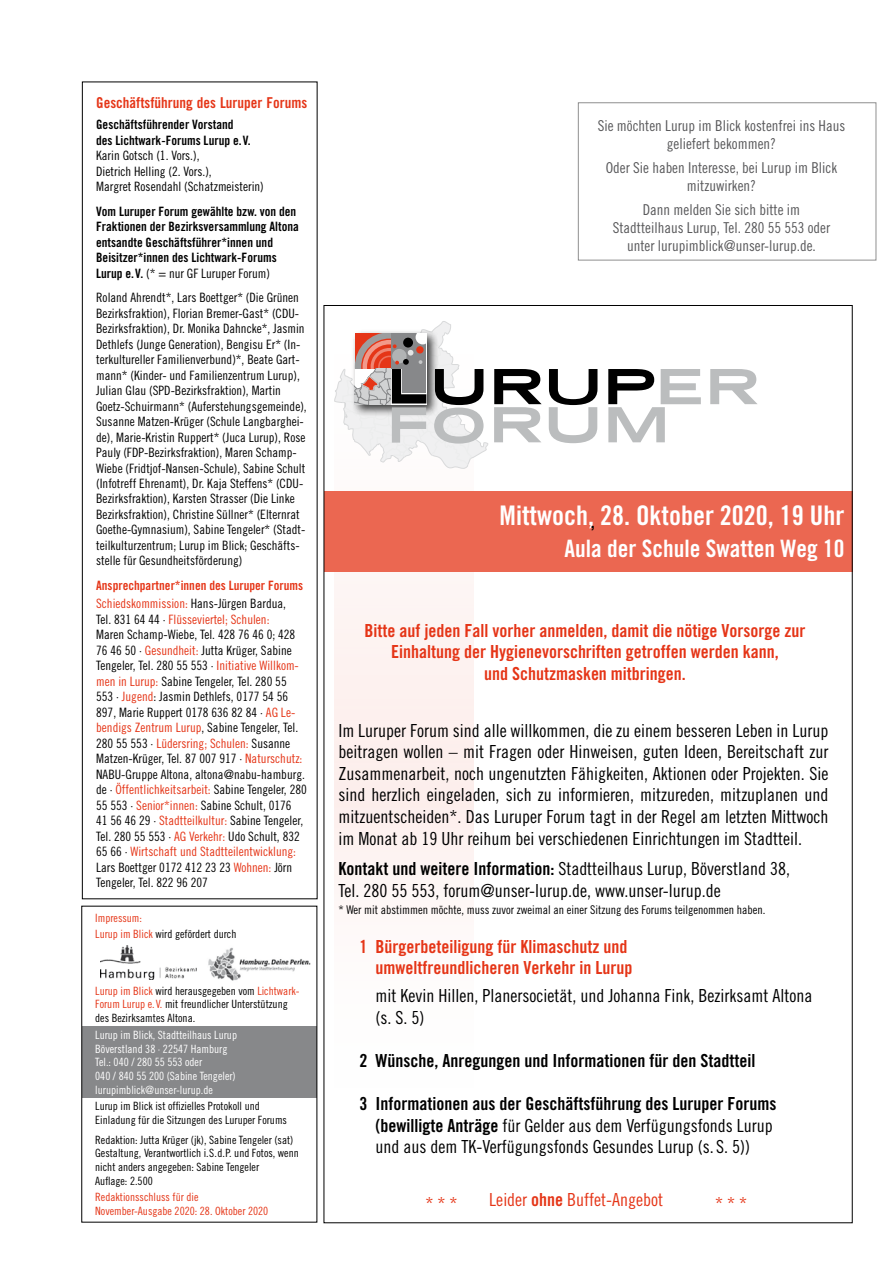
<style>
.page{position:relative;width:893px;height:1263px;background:#fff}
.page>*{position:absolute;margin:0;border:0;box-sizing:border-box;transform-origin:0 0}
.t1{font:27px "Trade Gothic Bold Cond Twenty";color:#fff}
.t2{font:24px "Trade Gothic Bold Cond Twenty";color:#fff}
.t3{font:18px/21.6px "Trade Gothic Cond Eighteen";color:#000}
.t4{font:18px/21.6px "Trade Gothic Bold Cond Twenty";color:#e53517;text-align:right}
.t5{font:18px "Trade Gothic Bold Cond Twenty";color:#000}
.t6{font:18px "Trade Gothic Cond Eighteen";color:#e53517}
.t7{font:15px/18px "Trade Gothic Cond Eighteen";color:#58585a;text-align:center}
.t8{font:15px "Trade Gothic Bold Cond Twenty";color:#e53517}
.t9{font:700 15px "Arial";color:#000}
.t10{font:12.9px/15.5px "Trade Gothic Cond Eighteen";color:#000}
.t11{font:12.9px/15.5px "Trade Gothic Bold Cond Twenty";color:#000}
.t12{font:12.9px "Trade Gothic Bold Cond Twenty";color:#e53517}
.t13{font:12px "Trade Gothic Cond Eighteen";color:#000}
.t14{font:11.4px/13.6px "Trade Gothic Cond Eighteen";color:#000}
.t15{font:11.4px/13.6px "Trade Gothic Cond Eighteen";color:#fff}
.t16{font:11.4px/16.6px "Trade Gothic Cond Eighteen";color:#e53517}
.s1{font-family:"Trade Gothic Bold Cond Twenty"}
.s2{color:#e53517}
.s3{color:#000}
</style>
<div class="page">
<div style="left:335px;top:338px;width:139px;height:884px;background:#fef7f6"></div>
<div style="left:324px;top:491px;width:528px;height:81px;background:#eb6751"></div>
<div style="left:82px;top:82px;width:235px;height:817px;border:1px solid #000"></div>
<div style="left:82px;top:1026px;width:235px;height:72px;background:#87888a"></div>
<img style="left:101px;top:946px;width:95px;height:34px">
<svg style="left:494px;top:369px;width:48px;height:73px"></svg>
<svg style="left:710px;top:369px;width:47px;height:35px"></svg>
<svg style="left:549px;top:369px;width:48px;height:74px"></svg>
<svg style="left:608px;top:369px;width:93px;height:73px"></svg>
<svg style="left:334px;top:321px;width:154px;height:148px"></svg>
<img style="left:208px;top:947px;width:103px;height:34px">
<p class="t8" style="left:96px;top:93px;width:213px">Geschäftsführung des Luruper Forums</p>
<p class="t11" style="left:96px;top:117px;width:156px">Geschäftsführender Vorstand des Lichtwark-Forums Lurup e. V.</p>
<p class="t10" style="left:96px;top:148px;width:169px">Karin Gotsch (1. Vors.),<br>Dietrich Helling (2. Vors.),<br>Margret Rosendahl (Schatzmeisterin)</p>
<p class="t11" style="left:96px;top:203px;width:204px">Vom Luruper Forum gewählte bzw. von den Fraktionen der Bezirksversammlung Altona entsandte Geschäftsführer*innen und Beisitzer*innen des Lichtwark-Forums</p>
<p class="t10" style="left:96px;top:261px;width:204px;line-height:24.5px"><span class="s1">Lurup e. V.</span> (* = nur GF Luruper Forum)<br>Roland Ahrendt*, Lars Boettger* (Die Grünen</p>
<p class="t10" style="left:96px;top:305px;width:212px">Bezirksfraktion), Florian Bremer-Gast* (CDU-Bezirksfraktion), Dr. Monika Dahncke*, Jasmin Dethlefs (Junge Generation), Bengisu Er* (In&shy;terkultureller Familienverbund)*, Beate Gart&shy;mann* (Kinder- und Familienzentrum Lurup), Julian Glau (SPD-Bezirksfraktion), Martin Goetz-Schuirmann* (Auferstehungsgemeinde), Susanne Matzen-Krüger (Schule Langbarghei&shy;de), Marie-Kristin Ruppert* (Juca Lurup), Rose Pauly (FDP-Bezirksfraktion), Maren Schamp-Wiebe (Fridtjof-Nansen-Schule), Sabine Schult (Infotreff Ehrenamt), Dr. Kaja Steffens* (CDU-Bezirksfraktion), Karsten Strasser (Die Linke Bezirksfraktion), Christine Süllner* (Elternrat Goethe-Gymnasium), Sabine Tengeler* (Stadt&shy;teilkulturzentrum; Lurup im Blick; Geschäfts&shy;stelle für Gesundheitsförderung)</p>
<p class="t12" style="left:96px;top:577px;width:208px">Ansprechpartner*innen des Luruper Forums</p>
<p class="t10" style="left:96px;top:596px;width:212px"><span class="s2">Schiedskommission:</span> Hans-Jürgen Bardua,<br>Tel. 831 64 44 · <span class="s2">Flüsseviertel; Schulen:<br></span>Maren Schamp-Wiebe, Tel. 428 76 46 0; 428<br>76 46 50 · <span class="s2">Gesundheit:</span> Jutta Krüger, Sabine Tengeler, Tel. 280 55 553 · <span class="s2">Initiative Willkom&shy;men in Lurup:</span> Sabine Tengeler, Tel. 280 55<br>553 · <span class="s2">Jugend</span>: Jasmin Dethlefs, 0177 54 56<br>897, Marie Ruppert 0178 636 82 84 · <span class="s2">AG Le&shy;bendigs Zentrum Lurup</span>, Sabine Tengeler, Tel.<br>280 55 553 · <span class="s2">Lüdersring; Schulen:</span> Susanne Matzen-Krüger, Tel. 87 007 917 · <span class="s2">Naturschutz:<br></span>NABU-Gruppe Altona, altona@nabu-hamburg. de · <span class="s2">Öffentlichkeitsarbeit:</span> Sabine Tengeler, 280<br>55 553 · <span class="s2">Senior*innen:</span> Sabine Schult, 0176<br>41 56 46 29 · <span class="s2">Stadtteilkultur:</span> Sabine Tengeler, Tel. 280 55 553 · <span class="s2">AG Verkehr:</span> Udo Schult, 832<br>65 66 · <span class="s2">Wirtschaft und Stadtteilentwicklung:<br></span>Lars Boettger 0172 412 23 23 <span class="s2">Wohnen:</span> Jörn Tengeler, Tel. 822 96 207</p>
<p class="t16" style="left:95px;top:909px;width:143px">Impressum:<br>Lurup im Blick <span class="s3">wird gefördert durch</span></p>
<p class="t14" style="left:95px;top:984px;width:206px"><span class="s2">Lurup im Blick</span> wird herausgegeben vom <span class="s2">Lichtwark-<br>Forum Lurup e. V.</span> mit freundlicher Unterstützung des Bezirksamtes Altona.</p>
<p class="t15" style="left:95px;top:1028px;width:143px">Lurup im Blick, Stadtteilhaus Lurup<br>Böverstland 38 · 22547 Hamburg<br>Tel.: 040 / 280 55 553 oder<br>040 / 840 55 200 (Sabine Tengeler) lurupimblick@unser-lurup.de</p>
<p class="t14" style="left:95px;top:1099px;width:193px">Lurup im Blick ist offizielles Protokoll und<br>Einladung für die Sitzungen des Luruper Forums</p>
<p class="t14" style="left:95px;top:1132px;width:205px">Redaktion: Jutta Krüger (jk), Sabine Tengeler (sat)<br>Gestaltung, Verantwortlich i.S.d.P. und Fotos, wenn nicht anders angegeben: Sabine Tengeler<br>Auflage: 2.500</p>
<p class="t16" style="left:95px;top:1190px;width:175px;line-height:13.6px">Redaktionsschluss für die<br>November-Ausgabe 2020: 28. Oktober 2020</p>
<p class="t7" style="left:598px;top:116px;width:249px">Sie möchten Lurup im Blick kostenfrei ins Haus geliefert bekommen?</p>
<p class="t7" style="left:606px;top:158px;width:233px">Oder Sie haben Interesse, bei Lurup im Blick mitzuwirken?</p>
<p class="t7" style="left:613px;top:200px;width:219px">Dann melden Sie sich bitte im<br>Stadtteilhaus Lurup, Tel. 280 55 553 oder unter lurupimblick@unser-lurup.de.</p>
<h1 class="t1" style="left:500px;top:499px;width:346px">Mittwoch, 28. Oktober 2020, 19 Uhr</h1>
<p class="t9" style="left:591px;top:513px;width:6px">,</p>
<h2 class="t2" style="left:565px;top:534px;width:281px">Aula der Schule Swatten Weg 10</h2>
<h3 class="t4" style="left:365px;top:619px;width:442px;text-align:center">Bitte auf jeden Fall vorher anmelden, damit die nötige Vorsorge zur<br>Einhaltung der Hygienevorschriften getroffen werden kann,<br>und Schutzmasken mitbringen.</h3>
<p class="t3" style="left:338px;top:719px;width:491px;text-align:justify">Im Luruper Forum sind alle willkommen, die zu einem besseren Leben in Lurup beitragen wollen – mit Fragen oder Hinweisen, guten Ideen, Bereitschaft zur Zusammenarbeit, noch ungenutzten Fähigkeiten, Aktionen oder Projekten. Sie sind herzlich eingeladen, sich zu informieren, mitzureden, mitzuplanen und mitzuentscheiden*. Das Luruper Forum tagt in der Regel am letzten Mittwoch im Monat ab 19 Uhr reihum bei verschiedenen Einrichtungen im Stadtteil.</p>
<h3 class="t3" style="left:338px;top:858px;width:453px"><span class="s1">Kontakt und weitere Information:</span> Stadtteilhaus Lurup, Böverstland 38,<br>Tel. 280 55 553, forum@unser-lurup.de, www.unser-lurup.de</h3>
<p class="t13" style="left:338px;top:903px;width:429px">* Wer mit abstimmen möchte, muss zuvor zweimal an einer Sitzung des Forums teilgenommen haben.</p>
<h3 class="t4" style="left:360px;top:935px;width:274px">1 Bürgerbeteiligung für Klimaschutz und umweltfreundlicheren Verkehr in Lurup</h3>
<h3 class="t3" style="left:376px;top:984px;width:438px">mit Kevin Hillen, Planersocietät, und Johanna Fink, Bezirksamt Altona (s. S. 5)</h3>
<h3 class="t5" style="left:360px;top:1049px;width:397px">2 Wünsche, Anregungen und Informationen für den Stadtteil</h3>
<h3 class="t5" style="left:360px;top:1092px;width:418px">3 Informationen aus der Geschäftsführung des Luruper Forums</h3>
<h3 class="t3" style="left:376px;top:1114px;width:399px"><span class="s1">(bewilligte Anträge</span> für Gelder aus dem Verfügungsfonds Lurup und aus dem TK-Verfügungsfonds Gesundes Lurup (s. S. 5))</h3>
<h3 class="t6" style="left:489px;top:1189px;width:175px">Leider <span class="s1">ohne</span> Buffet-Angebot</h3>
<h3 class="t6" style="left:426px;top:1193px;width:33px">* * *</h3>
<h3 class="t6" style="left:715px;top:1193px;width:33px">* * *</h3>
</div>
